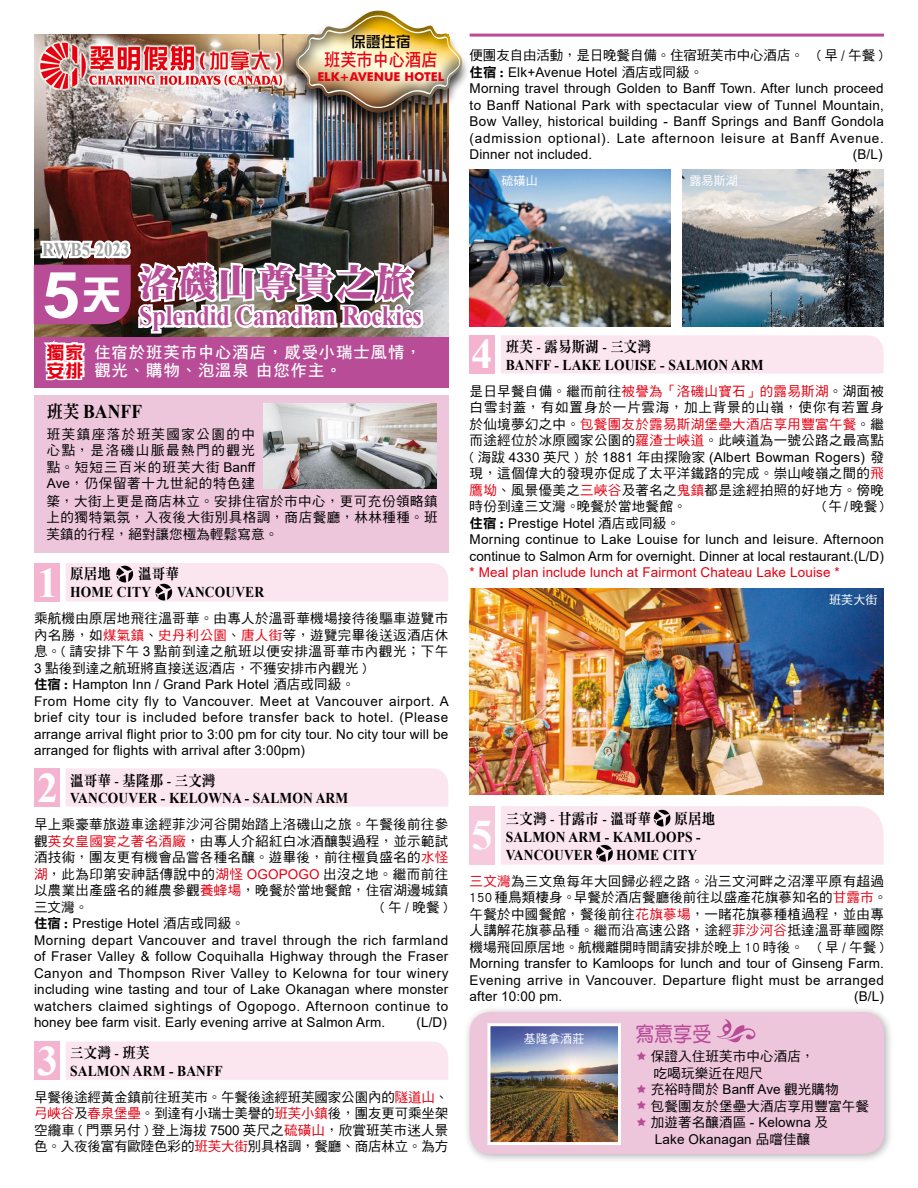
<style>
.page{position:relative;width:918px;height:1188px;background:#fff}
.page>*{position:absolute;margin:0;border:0;box-sizing:border-box;transform-origin:0 0}
.t1{font:700 42px "Times New Roman";color:#fff}
.t2{font:37.5px "DF Ming Std W12";letter-spacing:.05em;color:#b84c97}
.t3{font:700 27.9px "Times New Roman";color:#b84c97;scale:.86 1}
.t4{font:800 21px "Round";color:#b84c97;scale:.9 1}
.t5{font:700 19.5px "Times New Roman";color:#9fa0a0;scale:.86 1}
.t6{font:700 19.5px "Times New Roman";letter-spacing:.01em;color:#000;scale:.9 1}
.t7{font:18px "DF Hei Std W7";color:#e60012;scale:.9 1}
.t8{font:18px/18px "DF Zong Yi Std W7";color:#e60012}
.t9{font:16.35px/18px "DF Hei Std W7";letter-spacing:.06em;color:#fff}
.t10{font:700 15px/18px "Times New Roman";letter-spacing:.01em;color:#000;scale:.9 1}
.t11{font:15px "DF Ming Std W9";letter-spacing:.01em;color:#000;scale:.9 1}
.t12{font:15px "DF Zong Yi Std W5";color:#000}
.t13{font:13.5px/16.5px "Arial";letter-spacing:.02em;color:#000}
.t14{font:13.5px/16.5px "DF Hei Std W5";letter-spacing:.025em;color:#000;text-align:justify}
.t15{font:13.5px "Arial";letter-spacing:.01em;color:#e60012}
.t16{font:13.5px "DF Hei Std W5";letter-spacing:-.01em;color:#000}
.t17{font:700 12.15px "Futura BT";color:#e60012}
.t18{font:12px "DF Hei Std W5";letter-spacing:.01em;color:#fff}
.s1{font-family:"DF Hei Std W9"}
.s2{font-family:"DF Hei Std W5"}
.s3{font-family:"DF Ming Std W9";font-weight:400;font-size:18px}
.s4{font-family:"Arial"}
.s5{color:#e60012}
.s6{font-family:"Arial";color:#e60012}
</style>
<div class="page">
<div style="left:463px;top:1005px;width:431px;height:159px;background:#000;opacity:.3"></div>
<div style="left:470px;top:1012px;width:414px;height:142px;background:#eec6dc;border-radius:21px"></div>
<div style="left:66px;top:1042px;width:382px;height:38px;background:#fbe6ef"></div>
<div style="left:34px;top:1042px;width:26px;height:38px;background:#f4b4d0"></div>
<div style="left:34px;top:333px;width:414px;height:55px;background:#b84c97"></div>
<div style="left:470px;top:806px;width:25px;height:59px;background:#f7c9dd"></div>
<div style="left:66px;top:768px;width:382px;height:39px;background:#fbe6ef"></div>
<div style="left:34px;top:395px;width:414px;height:158px;background:#eec6dc"></div>
<img style="left:34px;top:34px;width:414px;height:303px">
<img style="left:37px;top:39px;width:248px;height:52px">
<svg style="left:34px;top:218px;width:393px;height:163px"></svg>
<hr style="left:470px;top:34px;width:414px;height:3px;background:#b84c97">
<img style="left:263px;top:404px;width:173px;height:85px">
<div style="left:34px;top:563px;width:26px;height:38px;background:#f4b4d0"></div>
<div style="left:34px;top:768px;width:26px;height:39px;background:#f4b4d0"></div>
<img style="left:683px;top:170px;width:201px;height:156px">
<img style="left:470px;top:170px;width:201px;height:156px">
<div style="left:285px;top:10px;width:185px;height:120px;background:#000;opacity:.75"></div>
<div style="left:295px;top:9px;width:168px;height:105px;background:#000;opacity:.5"></div>
<img style="left:298px;top:11px;width:164px;height:97px">
<div style="left:501px;top:335px;width:383px;height:39px;background:#fbe6ef"></div>
<div style="left:470px;top:335px;width:25px;height:39px;background:#f4b4d0"></div>
<img style="left:470px;top:589px;width:414px;height:206px">
<div style="left:501px;top:806px;width:383px;height:59px;background:#fbe6ef"></div>
<div style="left:66px;top:563px;width:382px;height:38px;background:#fbe6ef"></div>
<svg style="left:717px;top:1019px;width:39px;height:23px"></svg>
<img style="left:491px;top:1027px;width:126px;height:114px">
<div style="left:487px;top:1023px;width:134px;height:122px;border:3px solid #fff"></div>
<p class="t12" style="left:351px;top:34px;width:61px">保證住宿</p>
<h3 class="t7" style="left:324px;top:50px;width:128px">班芙市中心酒店</h3>
<p class="t17" style="left:317px;top:69px;width:128px">ELK+AVENUE HOTEL</p>
<p class="t16" style="left:470px;top:48px;width:415px">便團友自由活動，是日晚餐自備。住宿班芙市中心酒店。 ( 早 / 午餐 )</p>
<p class="t13" style="left:470px;top:64px;width:416px"><span class="s1">住宿 :</span> Elk+Avenue Hotel <span class="s2">酒店或同級。<br></span>Morning travel through Golden to Banff Town. After lunch proceed to Banff National Park with spectacular view of Tunnel Mountain, Bow Valley, historical building - Banff Springs and Banff Gondola (admission optional). Late afternoon leisure at Banff Avenue.<br>Dinner not included.</p>
<p class="t13" style="left:853px;top:146px;width:31px">(B/L)</p>
<p class="t18" style="left:502px;top:174px;width:38px">硫磺山</p>
<p class="t18" style="left:689px;top:174px;width:50px">露易斯湖</p>
<h3 class="t5" style="left:42px;top:235px;width:103px">RWB5-2023</h3>
<h2 class="t2" style="left:139px;top:262px;width:275px">洛磯山尊貴之旅</h2>
<h3 class="t3" style="left:41px;top:296px;width:444px"><sup>5</sup><sup>天</sup> Splendid Canadian Rockies</h3>
<h3 class="t8" style="left:47px;top:343px;width:39px">獨家安排</h3>
<p class="t9" style="left:94px;top:343px;width:329px">住宿於班芙市中心酒店，感受小瑞士風情，觀光、購物、泡溫泉 由您作主。</p>
<h3 class="t6" style="left:47px;top:397px;width:108px"><span class="s3">班芙</span> BANFF</h3>
<p class="t14" style="left:47px;top:425px;width:393px;text-align:left">班芙鎮座落於班芙國家公園的中<br>心點，是洛磯山脈最熱門的觀光<br>點。短短三百米的班芙大街 <span class="s4">Banff<br>Ave</span>，仍保留著十九世紀的特色建<br>築，大街上更是商店林立。安排住宿於市中心，更可充份領略鎮上的獨特氣氛，入夜後大街別具格調，商店餐廳，林林種種。班芙鎮的行程，絕對讓您極為輕鬆寫意。</p>
<p class="t11" style="left:70px;top:566px;width:47px">原居地</p>
<p class="t11" style="left:138px;top:566px;width:47px">溫哥華</p>
<p class="t10" style="left:70px;top:583px;width:91px">HOME CITY</p>
<p class="t10" style="left:177px;top:583px;width:98px">VANCOUVER</p>
<p class="t14" style="left:34px;top:610px;width:416px">乘航機由原居地飛往溫哥華。由專人於溫哥華機場接待後驅車遊覽市內名勝，如<span class="s5">煤氣鎮</span>、<span class="s5">史丹利公園</span>、<span class="s5">唐人街</span>等，遊覽完畢後送返酒店休息。( 請安排下午 <span class="s4">3</span> 點前到達之航班以便安排溫哥華市內觀光；下午<span class="s4">3</span> 點後到達之航班將直接送返酒店，不獲安排市內觀光 )</p>
<p class="t13" style="left:34px;top:676px;width:416px"><span class="s1">住宿 :</span> Hampton Inn / Grand Park Hotel <span class="s2">酒店或同級。<br></span>From Home city fly to Vancouver. Meet at Vancouver airport. A brief city tour is included before transfer back to hotel. (Please arrange arrival flight prior to 3:00 pm for city tour. No city tour will be arranged for flights with arrival after 3:00pm)</p>
<p class="t11" style="left:70px;top:772px;width:163px">溫哥華 - 基隆那 - 三文灣</p>
<p class="t10" style="left:70px;top:789px;width:310px">VANCOUVER - KELOWNA - SALMON ARM</p>
<p class="t14" style="left:34px;top:816px;width:416px">早上乘豪華旅遊車途經菲沙河谷開始踏上洛磯山之旅。午餐後前往參觀<span class="s5">英女皇國宴之著名酒廠</span>，由專人介紹紅白冰酒釀製過程，並示範試酒技術，團友更有機會品嘗各種名釀。遊畢後，前往極負盛名的<span class="s5">水怪湖</span>，此為印第安神話傳說中的<span class="s5">湖怪</span> <span class="s6">OGOPOGO</span> 出沒之地。繼而前往以農業出產盛名的維農參觀<span class="s5">養蜂場</span>，晚餐於當地餐館，住宿湖邊城鎮三文灣。</p>
<h1 class="t1" style="left:37px;top:552px;width:22px">1</h1>
<h1 class="t1" style="left:37px;top:757px;width:22px">2</h1>
<p class="t14" style="left:380px;top:899px;width:69px">(午/晚餐)</p>
<p class="t13" style="left:34px;top:915px;width:416px"><span class="s1">住宿 :</span> Prestige Hotel <span class="s2">酒店或同級。<br></span>Morning depart Vancouver and travel through the rich farmland of Fraser Valley &amp; follow Coquihalla Highway through the Fraser Canyon and Thompson River Valley to Kelowna for tour winery including wine tasting and tour of Lake Okanagan where monster watchers claimed sightings of Ogopogo. Afternoon continue to honey bee farm visit. Early evening arrive at Salmon Arm.</p>
<p class="t13" style="left:416px;top:1014px;width:32px">(L/D)</p>
<p class="t11" style="left:70px;top:1044px;width:90px">三文灣 - 班芙</p>
<p class="t10" style="left:70px;top:1061px;width:171px">SALMON ARM - BANFF</p>
<p class="t14" style="left:34px;top:1088px;width:416px">早餐後途經黃金鎮前往班芙市。午餐後途經班芙國家公園內的<span class="s5">隧道山</span>、<span class="s5">弓峽谷</span>及<span class="s5">春泉堡壘</span>。到達有小瑞士美譽的<span class="s5">班芙小鎮</span>後，團友更可乘坐架空纜車 ( 門票另付 ) 登上海拔 <span class="s4">7500</span> 英尺之<span class="s5">硫磺山</span>，欣賞班芙市迷人景色。入夜後富有歐陸色彩的<span class="s5">班芙大街</span>別具格調，餐廳、商店林立。為方</p>
<h1 class="t1" style="left:37px;top:1030px;width:22px">3</h1>
<p class="t11" style="left:506px;top:339px;width:163px">班芙 - 露易斯湖 - 三文灣</p>
<p class="t10" style="left:506px;top:355px;width:288px">BANFF - LAKE LOUISE - SALMON ARM</p>
<p class="t14" style="left:470px;top:383px;width:416px">是日早餐自備。繼而前往<span class="s5">被譽為「洛磯山寶石」的露易斯湖</span>。湖面被白雪封蓋，有如置身於一片雲海，加上背景的山嶺，使你有若置身於仙境夢幻之中。<span class="s5">包餐團友於露易斯湖堡壘大酒店享用豐富午餐</span>。繼而途經位於冰原國家公園的<span class="s5">羅渣士峽道</span>。此峽道為一號公路之最高點</p>
<p class="t13" style="left:470px;top:449px;width:416px"><span class="s2">( 海跋</span> 4330 <span class="s2">英尺 ) 於</span> 1881 <span class="s2">年由探險家</span> (Albert Bowman Rogers) <span class="s2">發</span></p>
<p class="t14" style="left:470px;top:465px;width:416px">現，這個偉大的發現亦促成了太平洋鐵路的完成。崇山峻嶺之間的<span class="s5">飛鷹坳</span>、風景優美之<span class="s5">三峽谷</span>及著名之<span class="s5">鬼鎮</span>都是途經拍照的好地方。傍晚時份到達三文灣。晚餐於當地餐館。</p>
<h1 class="t1" style="left:472px;top:324px;width:22px">4</h1>
<p class="t14" style="left:822px;top:498px;width:63px">(午/晚餐)</p>
<p class="t13" style="left:470px;top:515px;width:416px"><span class="s1">住宿 :</span> Prestige Hotel <span class="s2">酒店或同級。<br></span>Morning continue to Lake Louise for lunch and leisure. Afternoon continue to Salmon Arm for overnight. Dinner at local restaurant.(L/D)</p>
<p class="t15" style="left:470px;top:563px;width:372px">* Meal plan include lunch at Fairmont Chateau Lake Louise *</p>
<p class="t18" style="left:829px;top:593px;width:50px">班芙大街</p>
<p class="t11" style="left:506px;top:810px;width:163px">三文灣 - 甘露市 - 溫哥華</p>
<p class="t11" style="left:674px;top:810px;width:47px">原居地</p>
<p class="t10" style="left:506px;top:827px;width:218px">SALMON ARM - KAMLOOPS -<br>VANCOUVER</p>
<h1 class="t1" style="left:472px;top:805px;width:22px">5</h1>
<p class="t10" style="left:616px;top:845px;width:91px">HOME CITY</p>
<p class="t14" style="left:470px;top:872px;width:419px;text-align:left"><span class="s5">三文灣</span>為三文魚每年大回歸必經之路。沿三文河畔之沼澤平原有超過150 種鳥類棲身。早餐於酒店餐廳後前往以盛產花旗蔘知名的<span class="s5">甘露市</span>。午餐於中國餐館，餐後前往<span class="s5">花旗蔘場</span>，一睹花旗蔘種植過程，並由專人講解花旗蔘品種。繼而沿高速公路，途經<span class="s5">菲沙河谷</span>抵達溫哥華國際機場飛回原居地。航機離開時間請安排於晚上 10 時後。 ( 早 / 午餐 )</p>
<p class="t13" style="left:470px;top:955px;width:416px;text-align:justify">Morning transfer to Kamloops for lunch and tour of Ginseng Farm.<br>Evening arrive in Vancouver. Departure flight must be arranged after 10:00 pm.</p>
<p class="t13" style="left:854px;top:988px;width:31px">(B/L)</p>
<p class="t18" style="left:524px;top:1033px;width:62px">基隆拿酒莊</p>
<h3 class="t4" style="left:635px;top:1023px;width:86px">寫意享受</h3>
<p class="t14" style="left:651px;top:1048px;width:220px;text-align:left">保證入住班芙市中心酒店，<br>吃喝玩樂近在咫尺<br>充裕時間於 <span class="s4">Banff Ave</span> 觀光購物<br>包餐團友於堡壘大酒店享用豐富午餐加遊著名釀酒區 <span class="s4">- Kelowna</span> 及</p>
<p class="t13" style="left:655px;top:1131px;width:157px">Lake Okanagan <span class="s2">品嚐佳釀</span></p>
</div>
